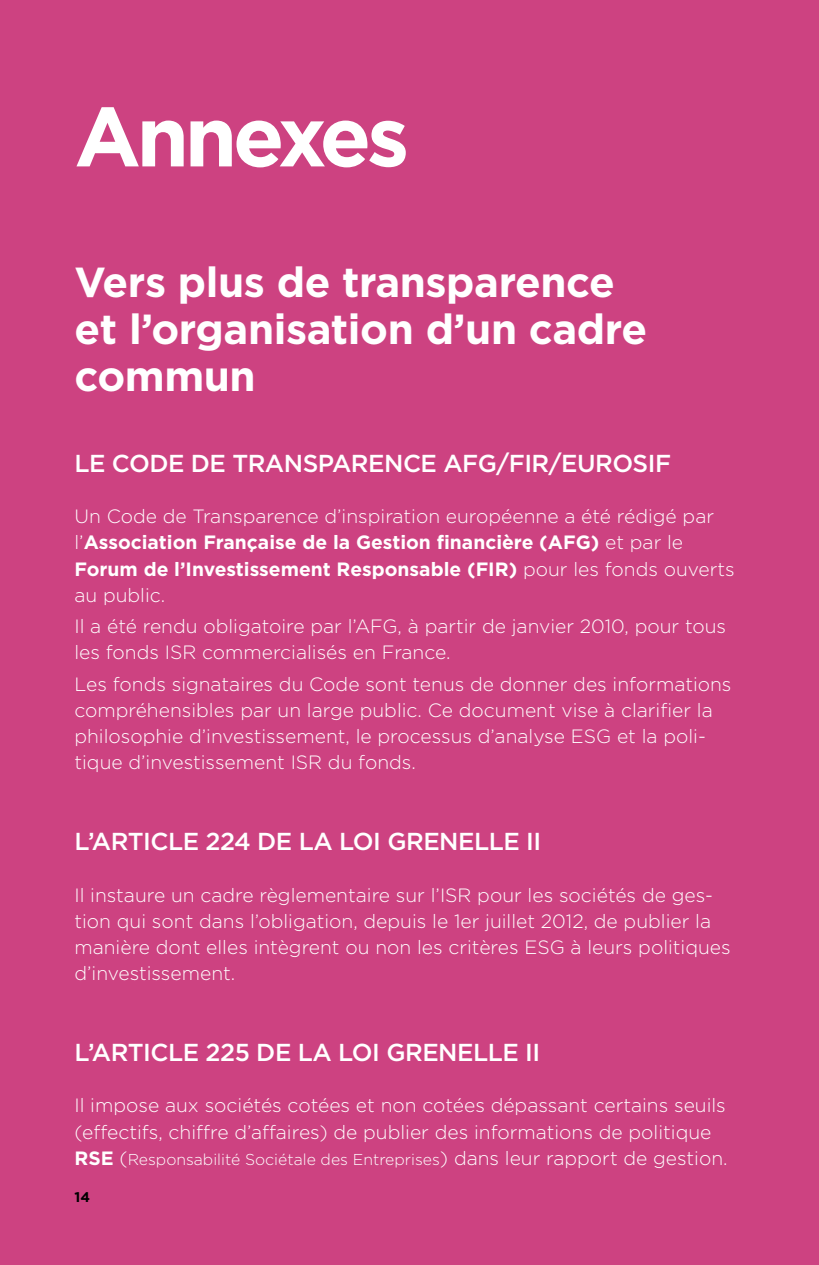
<style>
.page{position:relative;width:819px;height:1265px;background:#cd4281}
.page>*{position:absolute;margin:0;border:0;box-sizing:border-box;transform-origin:0 0}
.t1{font:700 84px "Gotham";color:#fff}
.t2{font:700 42px/47.2px "Gotham";letter-spacing:-.01em;color:#fff}
.t3{font:500 24.5px "Gotham";letter-spacing:-.02em;color:#fff}
.t4{font:300 19.25px/26.2px "Gotham";color:#fff}
.t5{font:700 19.25px "Gotham";color:#fff}
.t6{font:300 15.75px "Gotham";color:#fff}
.t7{font:700 14px "Gotham";color:#000}
.s1{font-weight:700}
.s2{font-size:19.25px}
</style>
<div class="page">
<h1 class="t1" style="left:74px;top:81px;width:336px">Annexes</h1>
<h2 class="t2" style="left:74px;top:258px;width:574px">Vers plus de transparence et l’organisation d’un cadre commun</h2>
<p class="t3" style="left:74px;top:447px;width:387px">LE CODE DE TRANSPARENCE AFG</p>
<p class="t3" style="left:496px;top:447px;width:82px">/FIR/EUR</p>
<p class="t3" style="left:612px;top:447px;width:34px">OSIF</p>
<p class="t4" style="left:74px;top:503px;width:661px">U n Code de Transparence d’inspiration européenne a été rédigé par l’<span class="s1">Association Française de la Gestion financière (AFG)</span> et par le <span class="s1">Forum de l’Investissement Responsable (FIR)</span> pour les fonds ouverts au public.</p>
<p class="t4" style="left:74px;top:613px;width:653px">Il a été rendu obligatoire par l’AFG, à partir de janvier 2010, pour tous les fonds ISR commercialisés en France.</p>
<p class="t4" style="left:74px;top:670px;width:658px">Les fonds signataires du Code sont tenus de donner des informations compréhensibles par un large public. Ce document vise à clarifier la philosophie d’investissement, le processus d’analyse ESG et la poli&shy;tique d’investissement ISR du fonds.</p>
<p class="t3" style="left:74px;top:826px;width:458px">L’ARTICLE 224 DE LA LOI GRENELLE II</p>
<p class="t4" style="left:74px;top:881px;width:657px">Il instaure un cadre règlementaire sur l’ISR pour les sociétés de ges&shy;tion qui sont dans l’obligation, depuis le 1er juillet 2012, de publier la manière dont elles intègrent ou non les critères ESG à leurs politiques d’investissement.</p>
<p class="t3" style="left:74px;top:1037px;width:457px">L’ARTICLE 225 DE LA LOI GRENELLE II</p>
<p class="t4" style="left:74px;top:1092px;width:653px">Il impose aux sociétés cotées et non cotées dépassant certains seuils (effectifs, chiffre d’affaires) de publier des informations de politique</p>
<p class="t5" style="left:74px;top:1145px;width:14px">RSE</p>
<p class="t6" style="left:119px;top:1149px;width:609px"><span class="s2">(</span>Responsabilité Sociétale des Entreprises<span class="s2">) dans leur rapport de gestion.</span></p>
<p class="t7" style="left:74px;top:1188px;width:17px">14</p>
</div>
